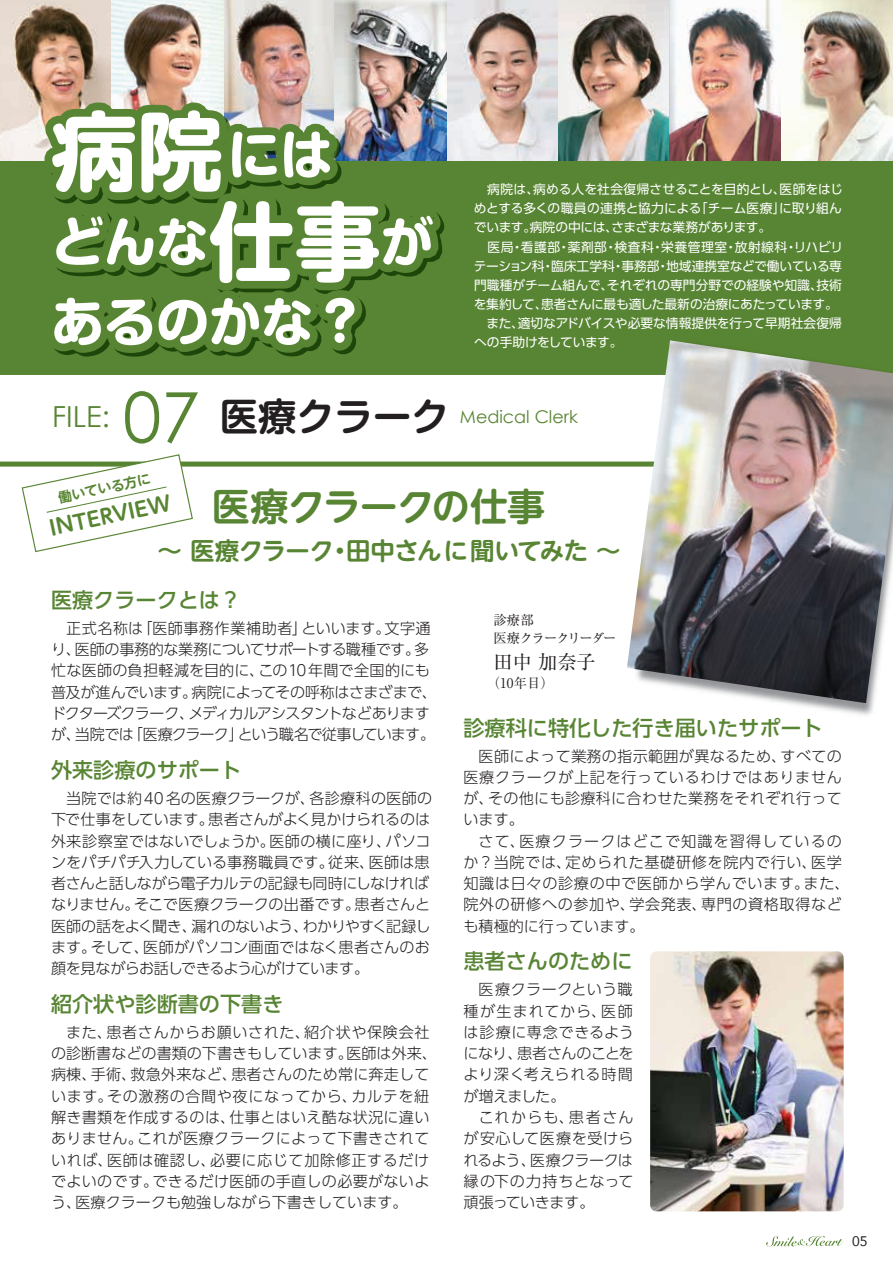
<style>
.page{position:relative;width:893px;height:1263px;background:#fff}
.page>*{position:absolute;margin:0;border:0;box-sizing:border-box;transform-origin:0 0}
.t1{font:700 38.1px "UD Shin M Go Pro De";letter-spacing:-.025em;color:#588533}
.t2{font:28.95px "Century Gothic";color:#588533}
.t3{font:700 24.45px "UD Shin M Go Pro De";letter-spacing:-.025em;color:#588533}
.t4{font:500 21.15px "UD Shin Go Pro";color:#588533}
.t5{font:700 20.4px "UD Shin M Go Pro De";color:#588533}
.t6{font:19.2px "Ryumin Pro";color:#231f20}
.t7{font:17.55px "Century Gothic";color:#588533}
.t8{font:300 15.15px/21.3px "UD Shin Go Pro";letter-spacing:.015em;color:#231f20}
.t9{font:300 15.15px/21.3px "UD Shin Go Pro";letter-spacing:-.015em;color:#231f20}
.t10{font:300 15.15px/21.3px "UD Shin Go Pro";letter-spacing:.045em;color:#231f20}
.t11{font:300 15.15px/21.3px "UD Shin Go Pro";letter-spacing:-.03em;color:#231f20;text-align:center}
.t12{font:13.8px "Avenir";color:#231f20}
.t13{font:700 13.65px "UD Shin M Go Pro De";color:#588533}
.t14{font:13.35px/18px "Ryumin Pro";letter-spacing:-.06em;color:#231f20}
.t15{font:12.75px/19.2px "UD Shin Go Pro";letter-spacing:-.005em;color:#fff}
.s1{font-size:69.45px}
.s2{font-family:"Shin M Go Pro De";font-weight:700;font-size:38.25px;color:#231f20}
</style>
<div class="page">
<div style="left:0;top:0;width:893px;height:374px;background:#588533"></div>
<img style="left:0;top:0;width:893px;height:161px">
<svg style="left:37px;top:74px;width:414px;height:283px"></svg>
<div style="left:0;top:461px;width:893px;height:6px;background:#588533"></div>
<svg style="left:21px;top:454px;width:173px;height:99px"></svg>
<img style="left:585px;top:374px;width:289px;height:341px">
<img style="left:627px;top:340px;width:266px;height:363px">
<img style="left:650px;top:951px;width:194px;height:260px">
<svg style="left:766px;top:1236px;width:77px;height:10px"></svg>
<p class="t15" style="left:474px;top:179px;width:371px">　病院は、病める人を社会復帰させることを目的とし、医師をはじめとする多くの職員の連携と協力による「チーム医療」に取り組んでいます。病院の中には、さまざまな業務があります。<br>　医局・看護部・薬剤部・検査科・栄養管理室・放射線科・リハビリテーション科・臨床工学科・事務部・地域連携室などで働いている専門職種がチーム組んで、それぞれの専門分野での経験や知識、技術を集約して、患者さんに最も適した最新の治療にあたっています。　また、適切なアドバイスや必要な情報提供を行って早期社会復帰への手助けをしています。</p>
<p class="t7" style="left:123px;top:406px;width:457px"><span class="s1">07</span> <span class="s2">医療クラーク</span> Medical Clerk</p>
<p class="t13" style="left:56px;top:487px;width:95px;rotate:-12deg">働いている方に</p>
<h2 class="t2" style="left:52px;top:399px;width:59px">FILE:</h2>
<h1 class="t1" style="left:212px;top:476px;width:335px">医療クラークの仕事</h1>
<h3 class="t5" style="left:46px;top:512px;width:126px;rotate:-12deg">INTERVIEW</h3>
<h3 class="t3" style="left:158px;top:531px;width:464px">～ 医療クラーク・田中さんに聞いてみた ～</h3>
<h3 class="t4" style="left:51px;top:583px;width:192px">医療クラークとは？</h3>
<p class="t11" style="left:51px;top:617px;width:387px">正式名称は「医師事務作業補助者」といいます。文字通<br>り、医師の事務的な業務についてサポートする職種です。多忙な医師の負担軽減を目的に、この10年間で全国的にも普及が進んでいます。病院によってその呼称はさまざまで、ドクターズクラーク、メディカルアシスタントなどありますが、当院では「医療クラーク」という職名で従事しています。</p>
<h3 class="t4" style="left:51px;top:753px;width:192px">外来診療のサポート</h3>
<p class="t9" style="left:51px;top:787px;width:383px;text-indent:15px">当院では約40名の医療クラークが、各診療科の医師の下で仕事をしています。患者さんがよく見かけられるのは外来診察室ではないでしょうか。医師の横に座り、パソコンをパチパチ入力している事務職員です。従来、医師は患者さんと話しながら電子カルテの記録も同時にしなければなりません。そこで医療クラークの出番です。患者さんと医師の話をよく聞き、漏れのないよう、わかりやすく記録します。そして、医師がパソコン画面ではなく患者さんのお顔を見ながらお話しできるよう心がけています。</p>
<h3 class="t4" style="left:51px;top:987px;width:234px">紹介状や診断書の下書き</h3>
<p class="t8" style="left:51px;top:1021px;width:387px;text-indent:15px">また、患者さんからお願いされた、紹介状や保険会社の診断書などの書類の下書きもしています。医師は外来、病棟、手術、救急外来など、患者さんのため常に奔走しています。その激務の合間や夜になってから、カルテを紐解き書類を作成するのは、仕事とはいえ酷な状況に違いありません。これが医療クラークによって下書きされていれば、医師は確認し、必要に応じて加除修正するだけでよいのです。できるだけ医師の手直しの必要がないよう、医療クラークも勉強しながら下書きしています。</p>
<p class="t14" style="left:494px;top:610px;width:125px">診療部<br>医療クラークリーダー</p>
<p class="t6" style="left:494px;top:646px;width:104px">田中 加奈子</p>
<p class="t14" style="left:487px;top:673px;width:68px">（10年目）</p>
<h3 class="t4" style="left:463px;top:710px;width:361px">診療科に特化した行き届いたサポート</h3>
<p class="t10" style="left:463px;top:744px;width:388px;text-indent:15px">医師によって業務の指示範囲が異なるため、すべての医療クラークが上記を行っているわけではありませんが、その他にも診療科に合わせた業務をそれぞれ行っています。<br>　さて、医療クラークはどこで知識を習得しているのか？当院では、定められた基礎研修を院内で行い、医学知識は日々の診療の中で医師から学んでいます。また、院外の研修への参加や、学会発表、専門の資格取得なども積極的に行っています。</p>
<h3 class="t4" style="left:463px;top:944px;width:171px">患者さんのために</h3>
<p class="t8" style="left:463px;top:978px;width:172px;text-indent:15px">医療クラークという職種が生まれてから、医師は診療に専念できるようになり、患者さんのことをより深く考えられる時間が増えました。<br>　これからも、患者さんが安心して医療を受けられるよう、医療クラークは縁の下の力持ちとなって頑張っていきます。</p>
<p class="t12" style="left:852px;top:1230px;width:17px">05</p>
</div>
